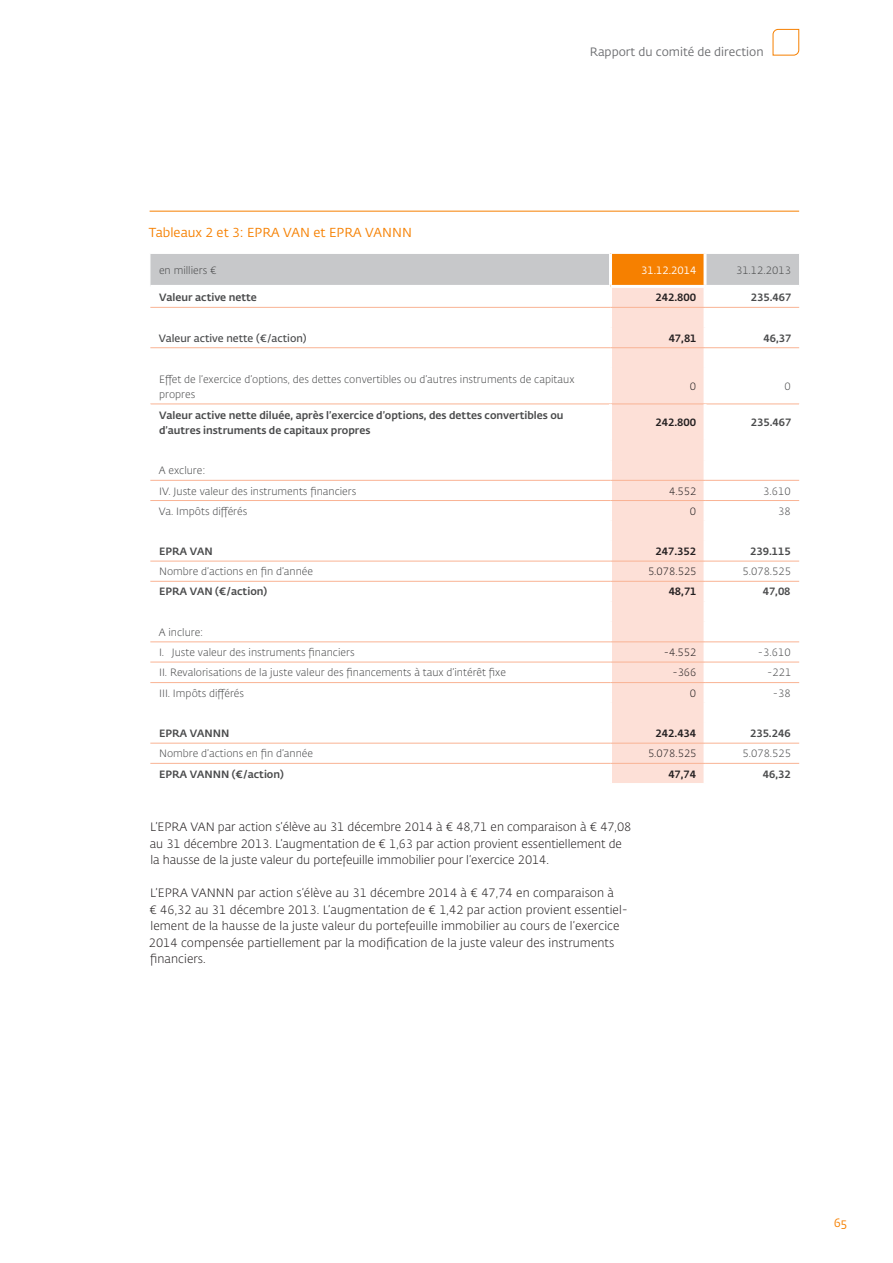
<style>
.page{position:relative;width:893px;height:1263px;background:#fff}
.page>*{position:absolute;margin:0;border:0;box-sizing:border-box;transform-origin:0 0}
.T3_meerdere_K{font:12.9px "Fedra Sans Std";color:#f68000}
.bodytekst_3_4{font:300 12px/16.5px "Fedra Sans Std";letter-spacing:.005em;color:#231f20}
.t1{font:12px "Fedra Sans Std";color:#6c6d70}
.t2{font:12px "Fedra Sans Std";color:#f68000}
.Tabel_-_bodytekst{font:300 10.5px/15px "Fedra Sans Std";color:#494a4b}
.Tabel_-_bodytekst_Me{font:500 10.5px/15px "Fedra Sans Std";color:#494a4b}
.Tabel_-_bodytekst_ko{font:500 10.5px "Fedra Sans Std";color:#231f20}
.Tabel_-_bodytekst_re{font:300 10.5px "Fedra Sans Std";color:#494a4b}
.Tabel_-_bodytekst_ko-2{font:300 10.5px "Fedra Sans Std";color:#231f20}
.Tabel_-_bodytekst_Me-2{font:600 10.5px "Fedra Sans Std";color:#494a4b}
.Tabel_-_kop_aanduidi{font:10.5px "Fedra Sans Std";color:#fff}
.Tabel_-_Kop_rechts{font:300 10.5px "Fedra Sans Std";color:#494a4b}
</style>
<div class="page">
<svg style="left:772px;top:29px;width:27px;height:27px"></svg>
<hr style="left:150px;top:211px;width:649px;height:1px;background:#f68000">
<div style="left:612px;top:368px;width:92px;height:415px;background:#fde0d7"></div>
<svg style="left:150px;top:253px;width:650px;height:115px"></svg>
<hr style="left:609px;top:254px;width:3px;height:31px;background:#fff">
<hr style="left:704px;top:254px;width:3px;height:31px;background:#fff">
<hr style="left:150px;top:285px;width:460px;height:3px;background:#fff">
<hr style="left:609px;top:288px;width:3px;height:19px;background:#fff">
<hr style="left:705px;top:285px;width:94px;height:3px;background:#fff">
<hr style="left:704px;top:288px;width:3px;height:19px;background:#fff">
<hr style="left:609px;top:308px;width:3px;height:20px;background:#fff">
<hr style="left:704px;top:308px;width:3px;height:20px;background:#fff">
<hr style="left:609px;top:328px;width:3px;height:20px;background:#fff">
<hr style="left:704px;top:328px;width:3px;height:20px;background:#fff">
<hr style="left:609px;top:348px;width:3px;height:20px;background:#fff">
<hr style="left:704px;top:348px;width:3px;height:20px;background:#fff">
<hr style="left:150px;top:307px;width:460px;height:1px;background:#f9b394">
<hr style="left:610px;top:307px;width:95px;height:1px;background:#f9b394">
<hr style="left:705px;top:307px;width:94px;height:1px;background:#f9b394">
<hr style="left:150px;top:347px;width:460px;height:1px;background:#f9b394">
<hr style="left:610px;top:347px;width:95px;height:1px;background:#f9b394">
<hr style="left:705px;top:347px;width:94px;height:1px;background:#f9b394">
<hr style="left:150px;top:500px;width:460px;height:1px;background:#f9b394">
<hr style="left:610px;top:500px;width:95px;height:1px;background:#f9b394">
<hr style="left:705px;top:500px;width:94px;height:1px;background:#f9b394">
<hr style="left:150px;top:480px;width:460px;height:1px;background:#f9b394">
<hr style="left:610px;top:480px;width:95px;height:1px;background:#f9b394">
<hr style="left:705px;top:480px;width:94px;height:1px;background:#f9b394">
<hr style="left:150px;top:561px;width:460px;height:1px;background:#f9b394">
<hr style="left:610px;top:561px;width:95px;height:1px;background:#f9b394">
<hr style="left:705px;top:561px;width:94px;height:1px;background:#f9b394">
<hr style="left:150px;top:642px;width:460px;height:1px;background:#f9b394">
<hr style="left:610px;top:642px;width:95px;height:1px;background:#f9b394">
<hr style="left:705px;top:642px;width:94px;height:1px;background:#f9b394">
<hr style="left:150px;top:743px;width:460px;height:1px;background:#f9b394">
<hr style="left:610px;top:743px;width:95px;height:1px;background:#f9b394">
<hr style="left:705px;top:743px;width:94px;height:1px;background:#f9b394">
<hr style="left:150px;top:662px;width:460px;height:1px;background:#f9b394">
<hr style="left:610px;top:662px;width:95px;height:1px;background:#f9b394">
<hr style="left:705px;top:662px;width:94px;height:1px;background:#f9b394">
<hr style="left:150px;top:581px;width:460px;height:1px;background:#f9b394">
<hr style="left:610px;top:581px;width:95px;height:1px;background:#f9b394">
<hr style="left:705px;top:581px;width:94px;height:1px;background:#f9b394">
<hr style="left:150px;top:682px;width:460px;height:1px;background:#f9b394">
<hr style="left:610px;top:682px;width:95px;height:1px;background:#f9b394">
<hr style="left:705px;top:682px;width:94px;height:1px;background:#f9b394">
<hr style="left:610px;top:285px;width:95px;height:3px;background:#fff">
<hr style="left:150px;top:763px;width:460px;height:1px;background:#f9b394">
<hr style="left:610px;top:763px;width:95px;height:1px;background:#f9b394">
<hr style="left:705px;top:763px;width:94px;height:1px;background:#f9b394">
<hr style="left:150px;top:404px;width:460px;height:1px;background:#f9b394">
<hr style="left:610px;top:404px;width:95px;height:1px;background:#f9b394">
<hr style="left:705px;top:404px;width:94px;height:1px;background:#f9b394">
<hr style="left:150px;top:404px;width:1px;height:36px;background:#fff">
<hr style="left:609px;top:404px;width:3px;height:36px;background:#fff">
<hr style="left:704px;top:404px;width:3px;height:36px;background:#fff">
<p class="t1" style="left:590px;top:44px;width:175px">Rapport du comité de direction</p>
<p class="T3_meerdere_K" style="left:149px;top:225px;width:265px">Tableaux 2 et 3: EPRA VAN et EPRA VANNN</p>
<p class="Tabel_-_bodytekst" style="left:159px;top:263px;width:59px">en milliers €</p>
<p class="Tabel_-_kop_aanduidi" style="left:641px;top:264px;width:57px">31.12.2014</p>
<p class="Tabel_-_Kop_rechts" style="left:736px;top:264px;width:56px">31.12.2013</p>
<p class="Tabel_-_bodytekst_Me" style="left:159px;top:290px;width:99px">Valeur active nette</p>
<p class="Tabel_-_bodytekst_ko" style="left:655px;top:291px;width:42px">242.800</p>
<p class="Tabel_-_bodytekst_Me" style="left:751px;top:290px;width:42px">235.467</p>
<p class="Tabel_-_bodytekst_Me-2" style="left:159px;top:332px;width:149px">Valeur active nette (€/action)</p>
<p class="Tabel_-_bodytekst_ko" style="left:669px;top:332px;width:29px">47,81</p>
<p class="Tabel_-_bodytekst_Me" style="left:763px;top:331px;width:29px">46,37</p>
<p class="Tabel_-_bodytekst" style="left:159px;top:371px;width:417px">Effet de l’exercice d’options, des dettes convertibles ou d’autres instruments de capitaux propres</p>
<p class="Tabel_-_bodytekst_ko-2" style="left:690px;top:380px;width:8px">0</p>
<p class="Tabel_-_bodytekst_re" style="left:784px;top:380px;width:8px">0</p>
<p class="Tabel_-_bodytekst_Me" style="left:159px;top:407px;width:406px">Valeur active nette diluée, après l’exercice d’options, des dettes convertibles ou d’autres instruments de capitaux propres</p>
<p class="Tabel_-_bodytekst_ko" style="left:655px;top:416px;width:42px">242.800</p>
<p class="Tabel_-_bodytekst_Me" style="left:751px;top:415px;width:42px">235.467</p>
<p class="Tabel_-_bodytekst" style="left:159px;top:463px;width:48px">A exclure:</p>
<p class="Tabel_-_bodytekst" style="left:159px;top:483px;width:199px">IV. Juste valeur des instruments financiers</p>
<p class="Tabel_-_bodytekst_ko-2" style="left:669px;top:484px;width:29px">4.552</p>
<p class="Tabel_-_bodytekst_re" style="left:763px;top:484px;width:29px">3.610</p>
<p class="Tabel_-_bodytekst" style="left:159px;top:504px;width:90px">Va. Impôts différés</p>
<p class="Tabel_-_bodytekst_ko-2" style="left:690px;top:505px;width:8px">0</p>
<p class="Tabel_-_bodytekst_re" style="left:778px;top:505px;width:14px">38</p>
<p class="Tabel_-_bodytekst_Me" style="left:159px;top:544px;width:55px">EPRA VAN</p>
<p class="Tabel_-_bodytekst_ko" style="left:655px;top:545px;width:42px">247.352</p>
<p class="Tabel_-_bodytekst_Me" style="left:750px;top:544px;width:42px">239.115</p>
<p class="Tabel_-_bodytekst" style="left:159px;top:564px;width:156px">Nombre d’actions en fin d’année</p>
<p class="Tabel_-_bodytekst_ko-2" style="left:648px;top:565px;width:50px">5.078.525</p>
<p class="Tabel_-_bodytekst_re" style="left:742px;top:565px;width:50px">5.078.525</p>
<p class="Tabel_-_bodytekst_Me" style="left:159px;top:584px;width:109px">EPRA VAN (€/action)</p>
<p class="Tabel_-_bodytekst_ko" style="left:669px;top:585px;width:29px">48,71</p>
<p class="Tabel_-_bodytekst_Me" style="left:763px;top:584px;width:29px">47,08</p>
<p class="Tabel_-_bodytekst" style="left:159px;top:625px;width:46px">A inclure:</p>
<p class="Tabel_-_bodytekst" style="left:159px;top:645px;width:197px">I. Juste valeur des instruments financiers</p>
<p class="Tabel_-_bodytekst_ko-2" style="left:664px;top:646px;width:34px">-4.552</p>
<p class="Tabel_-_bodytekst_re" style="left:758px;top:646px;width:34px">-3.610</p>
<p class="Tabel_-_bodytekst" style="left:159px;top:665px;width:348px">II. Revalorisations de la juste valeur des financements à taux d’intérêt fixe</p>
<p class="Tabel_-_bodytekst_ko-2" style="left:672px;top:666px;width:26px">-366</p>
<p class="Tabel_-_bodytekst_re" style="left:767px;top:666px;width:26px">-221</p>
<p class="Tabel_-_bodytekst" style="left:159px;top:686px;width:86px">III. Impôts différés</p>
<p class="Tabel_-_bodytekst_ko-2" style="left:690px;top:687px;width:8px">0</p>
<p class="Tabel_-_bodytekst_re" style="left:773px;top:687px;width:19px">-38</p>
<p class="Tabel_-_bodytekst_Me" style="left:159px;top:726px;width:72px">EPRA VANNN</p>
<p class="Tabel_-_bodytekst_ko" style="left:656px;top:727px;width:42px">242.434</p>
<p class="Tabel_-_bodytekst_Me" style="left:750px;top:726px;width:42px">235.246</p>
<p class="Tabel_-_bodytekst" style="left:159px;top:746px;width:156px">Nombre d’actions en fin d’année</p>
<p class="Tabel_-_bodytekst_ko-2" style="left:648px;top:747px;width:50px">5.078.525</p>
<p class="Tabel_-_bodytekst_re" style="left:742px;top:747px;width:50px">5.078.525</p>
<p class="Tabel_-_bodytekst_Me" style="left:159px;top:766px;width:126px">EPRA VANNN (€/action)</p>
<p class="Tabel_-_bodytekst_ko" style="left:668px;top:767px;width:29px">47,74</p>
<p class="Tabel_-_bodytekst_Me" style="left:763px;top:766px;width:29px">46,32</p>
<p class="bodytekst_3_4" style="left:150px;top:819px;width:483px">L’EPRA VAN par action s’élève au 31 décembre 2014 à € 48,71 en comparaison à € 47,08 au 31 décembre 2013. L’augmentation de € 1,63 par action provient essentiellement de la hausse de la juste valeur du portefeuille immobilier pour l’exercice 2014.</p>
<p class="bodytekst_3_4" style="left:149px;top:885px;width:481px">L’EPRA VANNN par action s’élève au 31 décembre 2014 à € 47,74 en comparaison à<br>€ 46,32 au 31 décembre 2013. L’augmentation de € 1,42 par action provient essentiel&shy;lement de la hausse de la juste valeur du portefeuille immobilier au cours de l’exercice 2014 compensée partiellement par la modification de la juste valeur des instruments financiers.</p>
<p class="t2" style="left:834px;top:1216px;width:15px">65</p>
</div>
